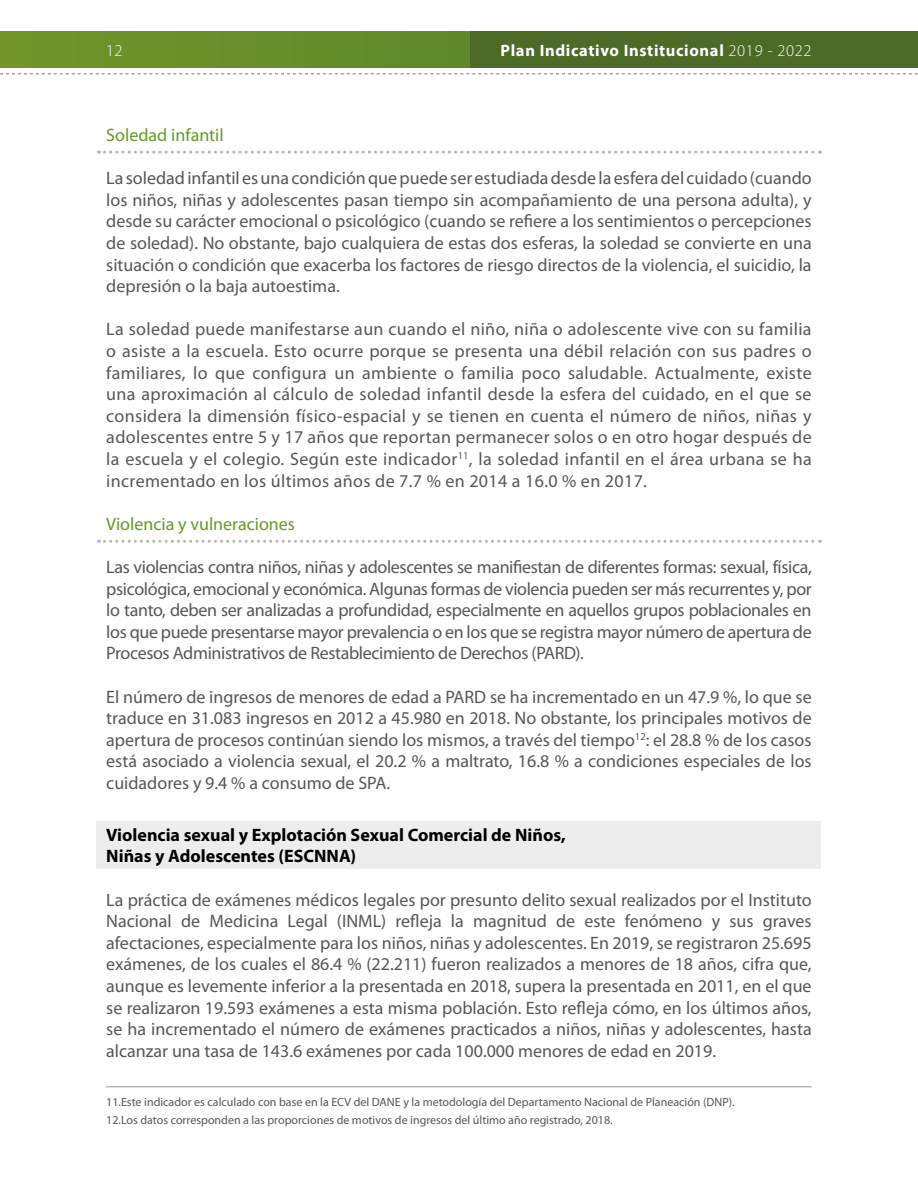
<style>
.page{position:relative;width:918px;height:1188px;background:#fff}
.page>*{position:absolute;margin:0;border:0;box-sizing:border-box;transform-origin:0 0}
.t1{font:18px/21.6px "Myriad Pro";color:#575756;text-align:justify}
.t2{font:700 18px/21.6px "Myriad Pro";color:#000}
.t3{font:18px "Myriad Pro";color:#649b24}
.t4{font:700 16.5px "Myriad Pro";letter-spacing:.04em;color:#fff}
.t5{font:300 16.5px "Myriad Pro";color:#fff}
.t6{font:12px/18.6px "Myriad Pro";color:#575756}
.s1{font-weight:300}
</style>
<div class="page">
<div style="left:0;top:32px;width:918px;height:36px;background:#688f2a"></div>
<div style="left:470px;top:32px;width:448px;height:36px;background:#4e6a27"></div>
<svg style="left:0;top:73px;width:918px;height:2px"></svg>
<div style="left:97px;top:822px;width:724px;height:23px;background:#ededed"></div>
<div style="left:97px;top:845px;width:724px;height:23px;background:#ededed"></div>
<svg style="left:98px;top:151px;width:723px;height:3px"></svg>
<svg style="left:98px;top:540px;width:723px;height:3px"></svg>
<hr style="left:106px;top:1086px;width:706px;height:1px;background:#b7b6b6">
<p class="t5" style="left:106px;top:42px;width:18px">12</p>
<p class="t4" style="left:501px;top:40px;width:313px">Plan Indicativo Institucional <span class="s1">2019 - 2022</span></p>
<p class="t3" style="left:106px;top:124px;width:119px">Soledad infantil</p>
<p class="t1" style="left:106px;top:167px;width:707px">La soledad infantil es una condición que puede ser estudiada desde la esfera del cuidado (cuando los niños, niñas y adolescentes pasan tiempo sin acompañamiento de una persona adulta), y desde su carácter emocional o psicológico (cuando se refiere a los sentimientos o percepciones de soledad). No obstante, bajo cualquiera de estas dos esferas, la soledad se convierte en una situación o condición que exacerba los factores de riesgo directos de la violencia, el suicidio, la depresión o la baja autoestima.</p>
<p class="t1" style="left:106px;top:318px;width:707px">La soledad puede manifestarse aun cuando el niño, niña o adolescente vive con su familia o asiste a la escuela. Esto ocurre porque se presenta una débil relación con sus padres o familiares, lo que configura un ambiente o familia poco saludable. Actualmente, existe una aproximación al cálculo de soledad infantil desde la esfera del cuidado, en el que se considera la dimensión físico-espacial y se tienen en cuenta el número de niños, niñas y adolescentes entre 5 y 17 años que reportan permanecer solos o en otro hogar después de la escuela y el colegio. Según este indicador<sup>11</sup>, la soledad infantil en el área urbana se ha incrementado en los últimos años de 7.7 % en 2014 a 16.0 % en 2017.</p>
<p class="t3" style="left:106px;top:513px;width:190px">Violencia y vulneraciones</p>
<p class="t1" style="left:106px;top:556px;width:707px">Las violencias contra niños, niñas y adolescentes se manifiestan de diferentes formas: sexual, física, psicológica, emocional y económica. Algunas formas de violencia pueden ser más recurrentes y, por lo tanto, deben ser analizadas a profundidad, especialmente en aquellos grupos poblacionales en los que puede presentarse mayor prevalencia o en los que se registra mayor número de apertura de Procesos Administrativos de Restablecimiento de Derechos (PARD).</p>
<p class="t1" style="left:106px;top:686px;width:707px">El número de ingresos de menores de edad a PARD se ha incrementado en un 47.9 %, lo que se traduce en 31.083 ingresos en 2012 a 45.980 en 2018. No obstante, los principales motivos de apertura de procesos continúan siendo los mismos, a través del tiempo<sup>12</sup>: el 28.8 % de los casos está asociado a violencia sexual, el 20.2 % a maltrato, 16.8 % a condiciones especiales de los cuidadores y 9.4 % a consumo de SPA.</p>
<p class="t2" style="left:106px;top:823px;width:461px">Violencia sexual y Explotación Sexual Comercial de Niños,<br>Niñas y Adolescentes (ESCNNA)</p>
<p class="t1" style="left:106px;top:888px;width:707px">La práctica de exámenes médicos legales por presunto delito sexual realizados por el Instituto Nacional de Medicina Legal (INML) refleja la magnitud de este fenómeno y sus graves afectaciones, especialmente para los niños, niñas y adolescentes. En 2019, se registraron 25.695 exámenes, de los cuales el 86.4 % (22.211) fueron realizados a menores de 18 años, cifra que, aunque es levemente inferior a la presentada en 2018, supera la presentada en 2011, en el que se realizaron 19.593 exámenes a esta misma población. Esto refleja cómo, en los últimos años, se ha incrementado el número de exámenes practicados a niños, niñas y adolescentes, hasta alcanzar una tasa de 143.6 exámenes por cada 100.000 menores de edad en 2019.</p>
<p class="t6" style="left:106px;top:1092px;width:630px">11.Este indicador es calculado con base en la ECV del DANE y la metodología del Departamento Nacional de Planeación (DNP).<br>12.Los datos corresponden a las proporciones de motivos de ingresos del último año registrado, 2018.</p>
</div>
